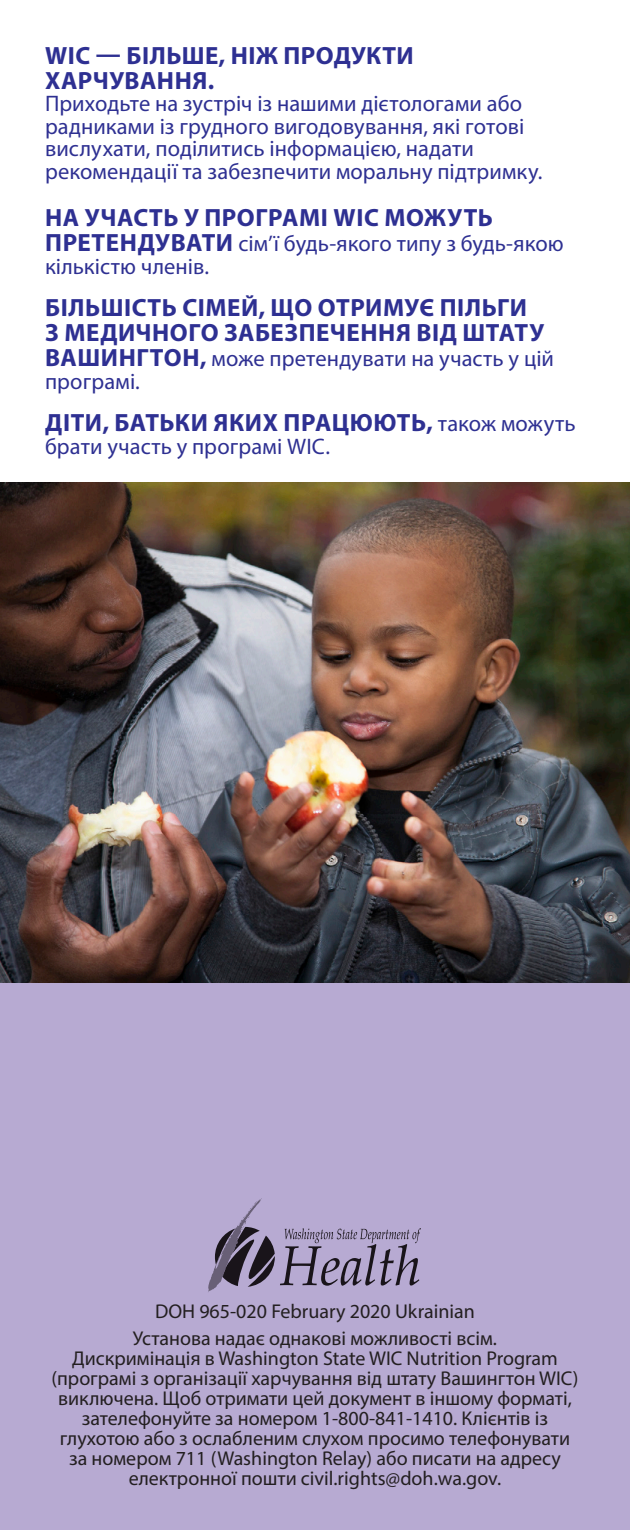
<style>
.page{position:relative;width:630px;height:1530px;background:#fff}
.page>*{position:absolute;margin:0;border:0;box-sizing:border-box;transform-origin:0 0}
.bullet{font:700 25px/25px "Myriad Pro";letter-spacing:.02em;color:#2e3092}
.bullet-2{font:22.5px/22.5px "Myriad Pro";letter-spacing:.005em;color:#2e3092}
.t1{font:20px/20px "Myriad Pro";color:#231f20;text-align:center}
.s1{font-weight:700;font-size:25px}
.s2{font-weight:400;font-size:22.5px}
</style>
<div class="page">
<div style="left:0;top:983px;width:630px;height:547px;background:#b7aad2"></div>
<svg style="left:208px;top:1198px;width:213px;height:94px"></svg>
<img style="left:0;top:483px;width:630px;height:500px">
<p class="bullet" style="left:45px;top:42px;width:370px">WIC — БІЛЬШЕ, НІЖ ПРОДУКТИ<br>ХАРЧУВАННЯ.</p>
<p class="bullet-2" style="left:45px;top:92px;width:499px">Приходьте на зустріч із нашими дієтологами або радниками із грудного вигодовування, які готові вислухати, поділитись інформацією, надати рекомендації та забезпечити моральну підтримку.</p>
<p class="bullet" style="left:45px;top:205px;width:449px">НА УЧАСТЬ У ПРОГРАМІ WIC МОЖУТЬ</p>
<p class="bullet-2" style="left:45px;top:232px;width:520px"><span class="s1">ПРЕТЕНДУВАТИ</span> сім’ї будь-якого типу з будь-якою кількістю членів.</p>
<p class="bullet" style="left:45px;top:295px;width:500px">БІЛЬШІСТЬ СІМЕЙ, ЩО ОТРИМУЄ ПІЛЬГИ<br>З МЕДИЧНОГО ЗАБЕЗПЕЧЕННЯ ВІД ШТАТУ</p>
<p class="bullet-2" style="left:45px;top:347px;width:511px"><span class="s1">ВАШИНГТОН,</span> може претендувати на участь у цій програмі.</p>
<p class="bullet" style="left:45px;top:410px;width:532px">ДІТИ, БАТЬКИ ЯКИХ ПРАЦЮЮТЬ, <span class="s2">також можуть</span></p>
<p class="bullet-2" style="left:45px;top:435px;width:287px">брати участь у програмі WIC.</p>
<p class="t1" style="left:155px;top:1300px;width:321px">DOH 965-020 February 2020 Ukrainian</p>
<p class="t1" style="left:51px;top:1328px;width:529px">Установа надає однакові можливості всім.<br>Дискримінація в Washington State WIC Nutrition Program (програмі з організації харчування від штату Вашингтон WIC) виключена. Щоб отримати цей документ в іншому форматі, зателефонуйте за номером 1-800-841-1410. Клієнтів із глухотою або з ослабленим слухом просимо телефонувати за номером 711 (Washington Relay) або писати на адресу електронної пошти civil.rights@doh.wa.gov.</p>
</div>
